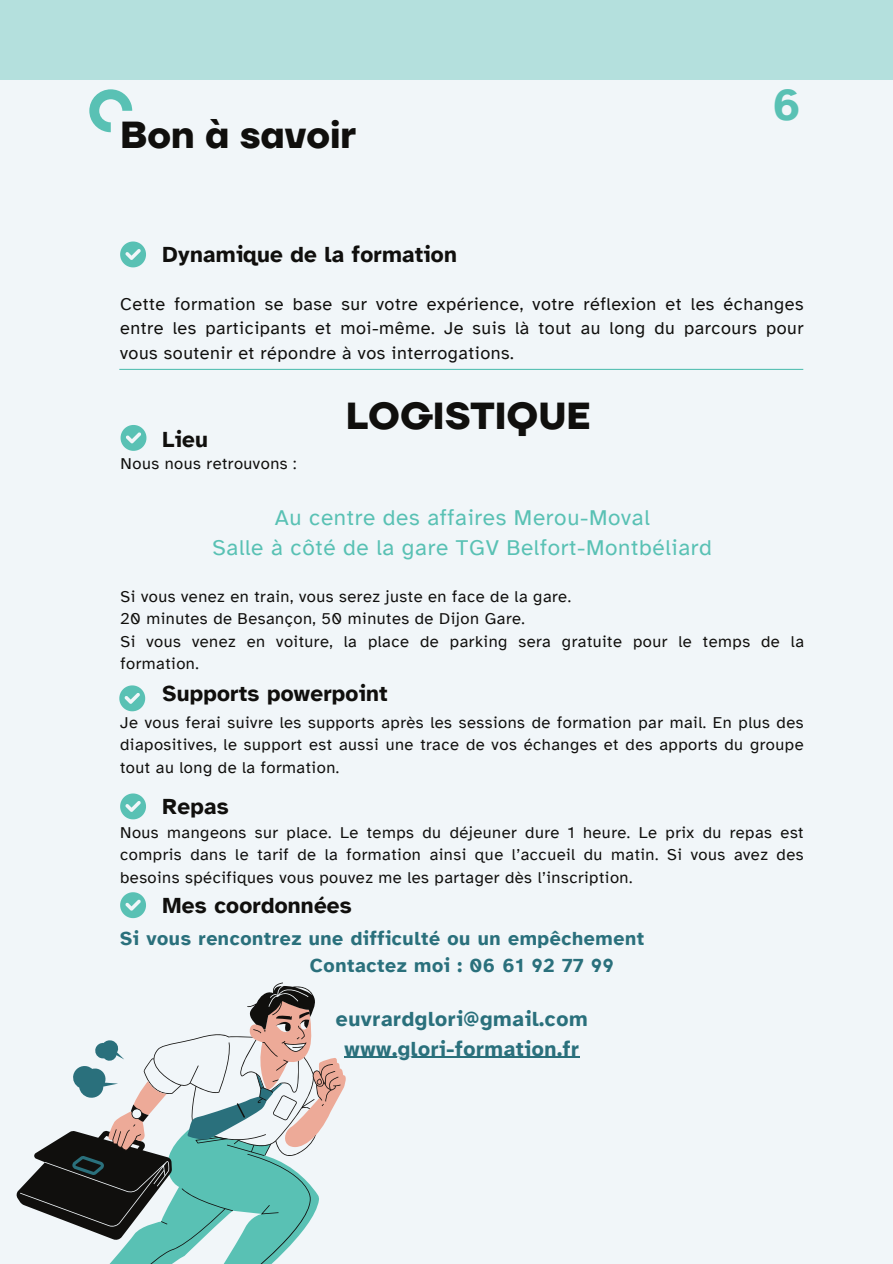
<style>
.page{position:relative;width:893px;height:1264px;background:#fff}
.page>*{position:absolute;margin:0;border:0;box-sizing:border-box;transform-origin:0 0}
.t1{font:700 45px "Atkinson Hyperlegible";color:#59c1b4}
.t2{font:700 37.5px "TT Firs Neue";color:#100f0d}
.t3{font:22.5px/30.3px "Atkinson Hyperlegible";letter-spacing:.03em;color:#59c1b4;text-align:center}
.t4{font:700 22.5px "Atkinson Hyperlegible";letter-spacing:.01em;color:#100f0d}
.t5{font:700 21px/29.2px "Atkinson Hyperlegible";letter-spacing:.03em;color:#2a707c;text-align:center}
.t6{font:700 19.5px/27px "Atkinson Hyperlegible";letter-spacing:.03em;color:#2a707c}
.t7{font:18px/24.8px "Atkinson Hyperlegible";letter-spacing:.03em;color:#100f0d;text-align:justify}
.t8{font:16.5px/22.5px "Atkinson Hyperlegible";letter-spacing:.03em;color:#100f0d;text-align:justify}
</style>
<div class="page">
<div style="left:0;top:0;width:892px;height:1263px;background:#f1f6f9"></div>
<svg style="left:89px;top:89px;width:43px;height:43px"></svg>
<hr style="left:119px;top:369px;width:684px;height:1px;background:#59c1b4">
<svg style="left:16px;top:982px;width:330px;height:281px"></svg>
<svg style="left:120px;top:425px;width:26px;height:26px"></svg>
<svg style="left:119px;top:685px;width:26px;height:26px"></svg>
<svg style="left:120px;top:793px;width:26px;height:26px"></svg>
<svg style="left:120px;top:241px;width:26px;height:26px"></svg>
<svg style="left:120px;top:892px;width:26px;height:26px"></svg>
<hr style="left:344px;top:1056px;width:235px;height:1px;background:#2a707c">
<div style="left:0;top:0;width:892px;height:80px;background:#b4e0dd"></div>
<h2 class="t2" style="left:120px;top:112px;width:238px">Bon à savoir</h2>
<h3 class="t4" style="left:162px;top:240px;width:296px">Dynamique de la formation</h3>
<h1 class="t1" style="left:772px;top:77px;width:30px">6</h1>
<p class="t7" style="left:120px;top:291px;width:684px">Cette formation se base sur votre expérience, votre réflexion et les échanges entre les participants et moi-même. Je suis là tout au long du parcours pour vous soutenir et répondre à vos interrogations.</p>
<h3 class="t4" style="left:162px;top:425px;width:47px">Lieu</h3>
<h2 class="t2" style="left:346px;top:393px;width:246px">LOGISTIQUE</h2>
<p class="t8" style="left:120px;top:452px;width:177px">Nous nous retrouvons :</p>
<h3 class="t3" style="left:212px;top:502px;width:501px">Au centre des affaires Merou-Moval<br>Salle à côté de la gare TGV Belfort-Montbéliard</h3>
<p class="t8" style="left:120px;top:585px;width:685px;text-align:left">Si vous venez en train, vous serez juste en face de la gare.<br>20 minutes de Besançon, 50 minutes de Dijon Gare.<br>Si vous venez en voiture, la place de parking sera gratuite pour le temps de la formation.</p>
<h3 class="t4" style="left:162px;top:679px;width:226px">Supports powerpoint</h3>
<p class="t8" style="left:120px;top:711px;width:685px">Je vous ferai suivre les supports après les sessions de formation par mail. En plus des diapositives, le support est aussi une trace de vos échanges et des apports du groupe tout au long de la formation.</p>
<h3 class="t4" style="left:162px;top:792px;width:68px">Repas</h3>
<p class="t8" style="left:120px;top:821px;width:685px">Nous mangeons sur place. Le temps du déjeuner dure 1 heure. Le prix du repas est compris dans le tarif de la formation ainsi que l’accueil du matin. Si vous avez des besoins spécifiques vous pouvez me les partager dès l’inscription.</p>
<h3 class="t4" style="left:162px;top:891px;width:191px">Mes coordonnées</h3>
<p class="t6" style="left:310px;top:925px;width:336px;text-indent:-190px">Si vous rencontrez une difficulté ou un empêchement<br>Contactez moi : 06 61 92 77 99</p>
<p class="t5" style="left:336px;top:1004px;width:253px">euvrardglori@gmail.com www.glori-formation.fr</p>
</div>
